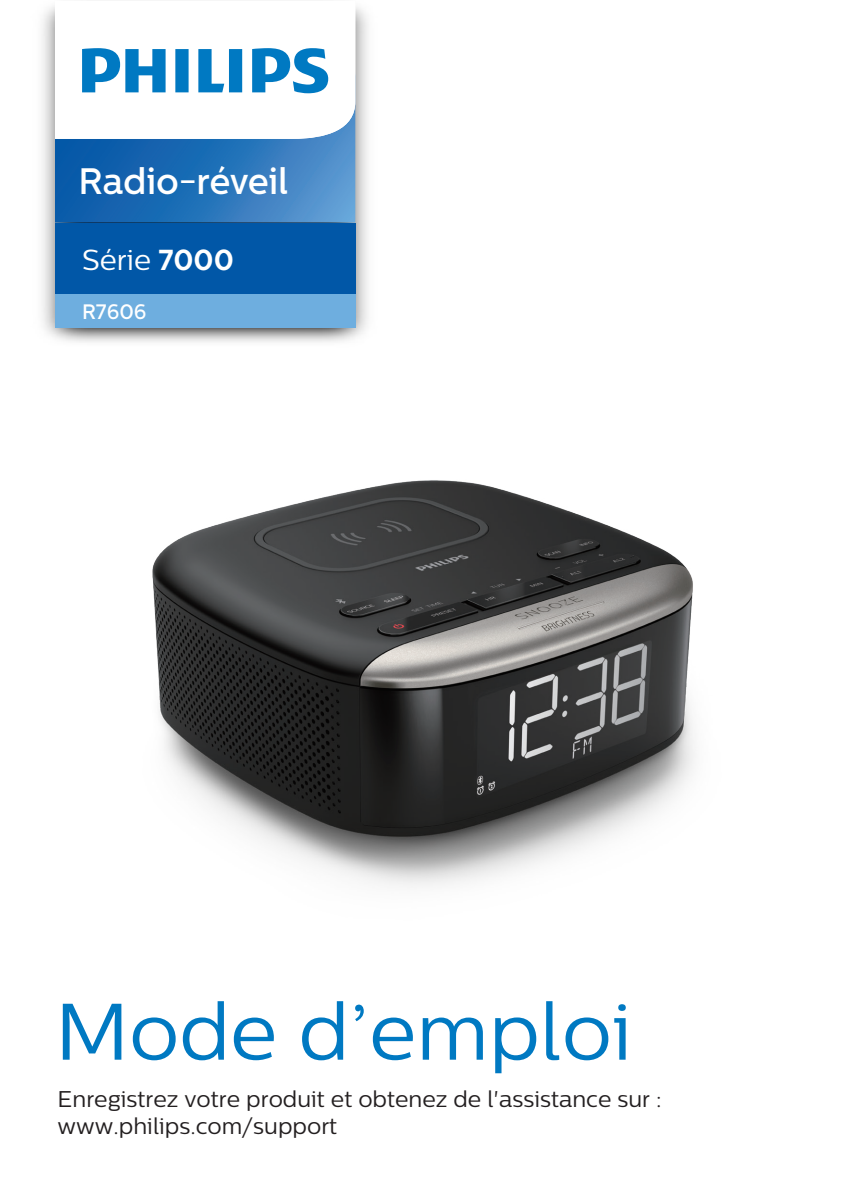
<style>
.page{position:relative;width:842px;height:1191px;background:#fff}
.page>*{position:absolute;margin:0;border:0;box-sizing:border-box;transform-origin:0 0}
.t1{font:79.8px "Centrale Sans";color:#0079c2}
.t2{font:500 36.8px "Centrale Sans";letter-spacing:-.005em;color:#fff}
.t3{font:28.8px "Centrale Sans";color:#fff}
.t4{font:22.8px/27.2px "Centrale Sans";color:#231f20}
.t5{font:500 20.8px "Centrale Sans";color:#fff}
.s1{font-weight:700}
</style>
<div class="page">
<img style="left:42px;top:6px;width:326px;height:319px">
<div style="left:55px;top:293px;width:300px;height:35px;background:#6eaedf"></div>
<div style="left:55px;top:223px;width:300px;height:70px;background:#0157a7"></div>
<svg style="left:55px;top:139px;width:300px;height:84px;background:#2872b8"></svg>
<svg style="left:55px;top:6px;width:300px;height:133px"></svg>
<svg style="left:82px;top:48px;width:246px;height:45px"></svg>
<img style="left:44px;top:325px;width:651px;height:562px">
<h2 class="t2" style="left:79px;top:160px;width:211px">Radio-réveil</h2>
<p class="t3" style="left:82px;top:244px;width:153px">Série <span class="s1">7000</span></p>
<p class="t5" style="left:82px;top:300px;width:66px">R7606</p>
<h1 class="t1" style="left:55px;top:985px;width:579px">Mode d’emploi</h1>
<p class="t4" style="left:58px;top:1084px;width:606px">Enregistrez votre produit et obtenez de l'assistance sur : www.philips.com/support</p>
</div>
